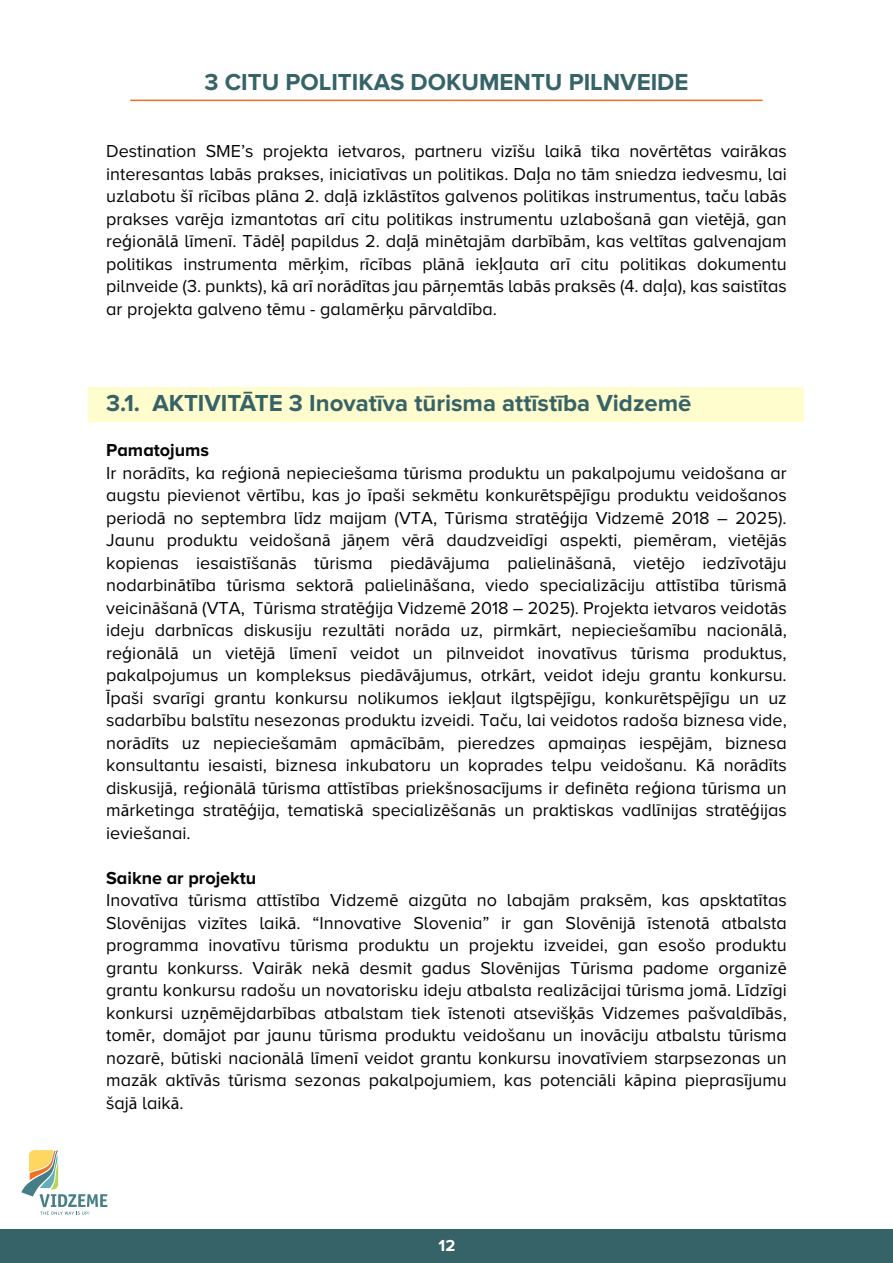
<style>
.page{position:relative;width:893px;height:1263px;background:#fff}
.page>*{position:absolute;margin:0;border:0;box-sizing:border-box;transform-origin:0 0}
.t1{font:700 24px "Proxima Nova";color:#366367}
.t2{font:18px/22.5px "Proxima Nova A";color:#050504}
.t3{font:700 16.5px "Proxima Nova A";color:#fff}
.s1{font-family:"Myriad Pro"}
.s2{font-weight:700}
</style>
<div class="page">
<div style="left:89px;top:387px;width:715px;height:34px;background:#fffccd"></div>
<svg style="left:21px;top:1150px;width:86px;height:65px"></svg>
<div style="left:0;top:1229px;width:893px;height:34px;background:#366367"></div>
<hr style="left:130px;top:100px;width:633px;height:1px;background:#f36e21">
<h1 class="t1" style="left:204px;top:68px;width:486px">3 CITU POLITIKAS DOKUMENTU PILNVEIDE</h1>
<p class="t2" style="left:106px;top:140px;width:682px;text-align:justify">Destination SME’s projekta ietvaros, partneru viz<span class="s1">ī</span>šu laik<span class="s1">ā</span> tika nov<span class="s1">ē</span>rt<span class="s1">ē</span>tas vair<span class="s1">ā</span>kas interesantas lab<span class="s1">ā</span>s prakses, iniciat<span class="s1">ī</span>vas un politikas. Da<span class="s1">ļ</span>a no t<span class="s1">ā</span>m sniedza iedvesmu, lai uzlabotu š<span class="s1">ī</span> r<span class="s1">ī</span>c<span class="s1">ī</span>bas pl<span class="s1">ā</span>na 2. da<span class="s1">ļā</span> izkl<span class="s1">ā</span>st<span class="s1">ī</span>tos galvenos politikas instrumentus, ta<span class="s1">č</span>u lab<span class="s1">ā</span>s prakses var<span class="s1">ē</span>ja izmantotas ar<span class="s1">ī</span> citu politikas instrumentu uzlabošan<span class="s1">ā</span> gan viet<span class="s1">ē</span>j<span class="s1">ā</span>, gan re<span class="s1">ģ</span>ion<span class="s1">ā</span>l<span class="s1">ā</span> l<span class="s1">ī</span>men<span class="s1">ī</span>. T<span class="s1">ā</span>d<span class="s1">ēļ</span> papildus 2. da<span class="s1">ļā</span> min<span class="s1">ē</span>taj<span class="s1">ā</span>m darb<span class="s1">ī</span>b<span class="s1">ā</span>m, kas velt<span class="s1">ī</span>tas galvenajam politikas instrumenta m<span class="s1">ē</span>r<span class="s1">ķ</span>im, r<span class="s1">ī</span>c<span class="s1">ī</span>bas pl<span class="s1">ā</span>n<span class="s1">ā</span> iek<span class="s1">ļ</span>auta ar<span class="s1">ī</span> citu politikas dokumentu pilnveide (3. punkts), k<span class="s1">ā</span> ar<span class="s1">ī</span> nor<span class="s1">ā</span>d<span class="s1">ī</span>tas jau p<span class="s1">ā</span>r<span class="s1">ņ</span>emt<span class="s1">ā</span>s lab<span class="s1">ā</span>s praks<span class="s1">ē</span>s (4. da<span class="s1">ļ</span>a), kas saist<span class="s1">ī</span>tas ar projekta galveno t<span class="s1">ē</span>mu - galam<span class="s1">ē</span>r<span class="s1">ķ</span>u p<span class="s1">ā</span>rvald<span class="s1">ī</span>ba.</p>
<h1 class="t1" style="left:106px;top:389px;width:587px">3.1. AKTIVITĀTE 3 Inovatīva tūrisma attīstība Vidzemē</h1>
<p class="t2" style="left:106px;top:439px;width:682px"><span class="s2">Pamatojums<br></span>Ir nor<span class="s1">ā</span>d<span class="s1">ī</span>ts, ka re<span class="s1">ģ</span>ion<span class="s1">ā</span> nepieciešama t<span class="s1">ū</span>risma produktu un pakalpojumu veidošana ar augstu pievienot v<span class="s1">ē</span>rt<span class="s1">ī</span>bu, kas jo <span class="s1">ī</span>paši sekm<span class="s1">ē</span>tu konkur<span class="s1">ē</span>tsp<span class="s1">ē</span>j<span class="s1">ī</span>gu produktu veidošanos period<span class="s1">ā</span> no septembra l<span class="s1">ī</span>dz maijam (VTA, T<span class="s1">ū</span>risma strat<span class="s1">ēģ</span>ija Vidzem<span class="s1">ē</span> 2018 – 2025).<br>Jaunu produktu veidošan<span class="s1">ā</span> j<span class="s1">āņ</span>em v<span class="s1">ē</span>r<span class="s1">ā</span> daudzveid<span class="s1">ī</span>gi aspekti, piem<span class="s1">ē</span>ram, viet<span class="s1">ē</span>j<span class="s1">ā</span>s kopienas iesaist<span class="s1">ī</span>šan<span class="s1">ā</span>s t<span class="s1">ū</span>risma pied<span class="s1">ā</span>v<span class="s1">ā</span>juma palielin<span class="s1">ā</span>šan<span class="s1">ā</span>, viet<span class="s1">ē</span>jo iedz<span class="s1">ī</span>vot<span class="s1">ā</span>ju nodarbin<span class="s1">ā</span>t<span class="s1">ī</span>ba t<span class="s1">ū</span>risma sektor<span class="s1">ā</span> palielin<span class="s1">ā</span>šana, viedo specializ<span class="s1">ā</span>ciju att<span class="s1">ī</span>st<span class="s1">ī</span>ba t<span class="s1">ū</span>rism<span class="s1">ā </span>veicin<span class="s1">ā</span>šan<span class="s1">ā</span> (VTA, T<span class="s1">ū</span>risma strat<span class="s1">ēģ</span>ija Vidzem<span class="s1">ē</span> 2018 – 2025). Projekta ietvaros veidot<span class="s1">ā</span>s ideju darbn<span class="s1">ī</span>cas diskusiju rezult<span class="s1">ā</span>ti nor<span class="s1">ā</span>da uz, pirmk<span class="s1">ā</span>rt, nepieciešam<span class="s1">ī</span>bu nacion<span class="s1">ā</span>l<span class="s1">ā</span>, re<span class="s1">ģ</span>ion<span class="s1">ā</span>l<span class="s1">ā</span> un viet<span class="s1">ē</span>j<span class="s1">ā</span> l<span class="s1">ī</span>men<span class="s1">ī</span> veidot un pilnveidot inovat<span class="s1">ī</span>vus t<span class="s1">ū</span>risma produktus, pakalpojumus un kompleksus pied<span class="s1">ā</span>v<span class="s1">ā</span>jumus, otrk<span class="s1">ā</span>rt, veidot ideju grantu konkursu.<br><span class="s1">Ī</span>paši svar<span class="s1">ī</span>gi grantu konkursu nolikumos iek<span class="s1">ļ</span>aut ilgtsp<span class="s1">ē</span>j<span class="s1">ī</span>gu, konkur<span class="s1">ē</span>tsp<span class="s1">ē</span>j<span class="s1">ī</span>gu un uz sadarb<span class="s1">ī</span>bu balst<span class="s1">ī</span>tu nesezonas produktu izveidi. Ta<span class="s1">č</span>u, lai veidotos radoša biznesa vide, nor<span class="s1">ā</span>d<span class="s1">ī</span>ts uz nepieciešam<span class="s1">ā</span>m apm<span class="s1">ā</span>c<span class="s1">ī</span>b<span class="s1">ā</span>m, pieredzes apmai<span class="s1">ņ</span>as iesp<span class="s1">ē</span>j<span class="s1">ā</span>m, biznesa konsultantu iesaisti, biznesa inkubatoru un koprades telpu veidošanu. K<span class="s1">ā</span> nor<span class="s1">ā</span>d<span class="s1">ī</span>ts diskusij<span class="s1">ā</span>, re<span class="s1">ģ</span>ion<span class="s1">ā</span>l<span class="s1">ā</span> t<span class="s1">ū</span>risma att<span class="s1">ī</span>st<span class="s1">ī</span>bas priekšnosac<span class="s1">ī</span>jums ir defin<span class="s1">ē</span>ta re<span class="s1">ģ</span>iona t<span class="s1">ū</span>risma un m<span class="s1">ā</span>rketinga strat<span class="s1">ēģ</span>ija, tematisk<span class="s1">ā</span> specializ<span class="s1">ē</span>šan<span class="s1">ā</span>s un praktiskas vadl<span class="s1">ī</span>nijas strat<span class="s1">ēģ</span>ijas ieviešanai.</p>
<p class="t2" style="left:106px;top:866px;width:682px"><span class="s2">Saikne ar projektu<br></span>Inovat<span class="s1">ī</span>va t<span class="s1">ū</span>risma att<span class="s1">ī</span>st<span class="s1">ī</span>ba Vidzem<span class="s1">ē</span> aizg<span class="s1">ū</span>ta no labaj<span class="s1">ā</span>m praks<span class="s1">ē</span>m, kas apsktat<span class="s1">ī</span>tas Slov<span class="s1">ē</span>nijas viz<span class="s1">ī</span>tes laik<span class="s1">ā</span>. “Innovative Slovenia” ir gan Slov<span class="s1">ē</span>nij<span class="s1">ā ī</span>stenot<span class="s1">ā</span> atbalsta programma inovat<span class="s1">ī</span>vu t<span class="s1">ū</span>risma produktu un projektu izveidei, gan esošo produktu grantu konkurss. Vair<span class="s1">ā</span>k nek<span class="s1">ā</span> desmit gadus Slov<span class="s1">ē</span>nijas T<span class="s1">ū</span>risma padome organiz<span class="s1">ē </span>grantu konkursu radošu un novatorisku ideju atbalsta realiz<span class="s1">ā</span>cijai t<span class="s1">ū</span>risma jom<span class="s1">ā</span>. L<span class="s1">ī</span>dz<span class="s1">ī</span>gi konkursi uz<span class="s1">ņē</span>m<span class="s1">ē</span>jdarb<span class="s1">ī</span>bas atbalstam tiek <span class="s1">ī</span>stenoti atseviš<span class="s1">ķā</span>s Vidzemes pašvald<span class="s1">ī</span>b<span class="s1">ā</span>s, tom<span class="s1">ē</span>r, dom<span class="s1">ā</span>jot par jaunu t<span class="s1">ū</span>risma produktu veidošanu un inov<span class="s1">ā</span>ciju atbalstu t<span class="s1">ū</span>risma nozar<span class="s1">ē</span>, b<span class="s1">ū</span>tiski nacion<span class="s1">ā</span>l<span class="s1">ā</span> l<span class="s1">ī</span>men<span class="s1">ī</span> veidot grantu konkursu inovat<span class="s1">ī</span>viem starpsezonas un maz<span class="s1">ā</span>k akt<span class="s1">ī</span>v<span class="s1">ā</span>s t<span class="s1">ū</span>risma sezonas pakalpojumiem, kas potenci<span class="s1">ā</span>li k<span class="s1">ā</span>pina piepras<span class="s1">ī</span>jumu šaj<span class="s1">ā</span> laik<span class="s1">ā</span>.</p>
<p class="t3" style="left:439px;top:1236px;width:18px">12</p>
</div>
